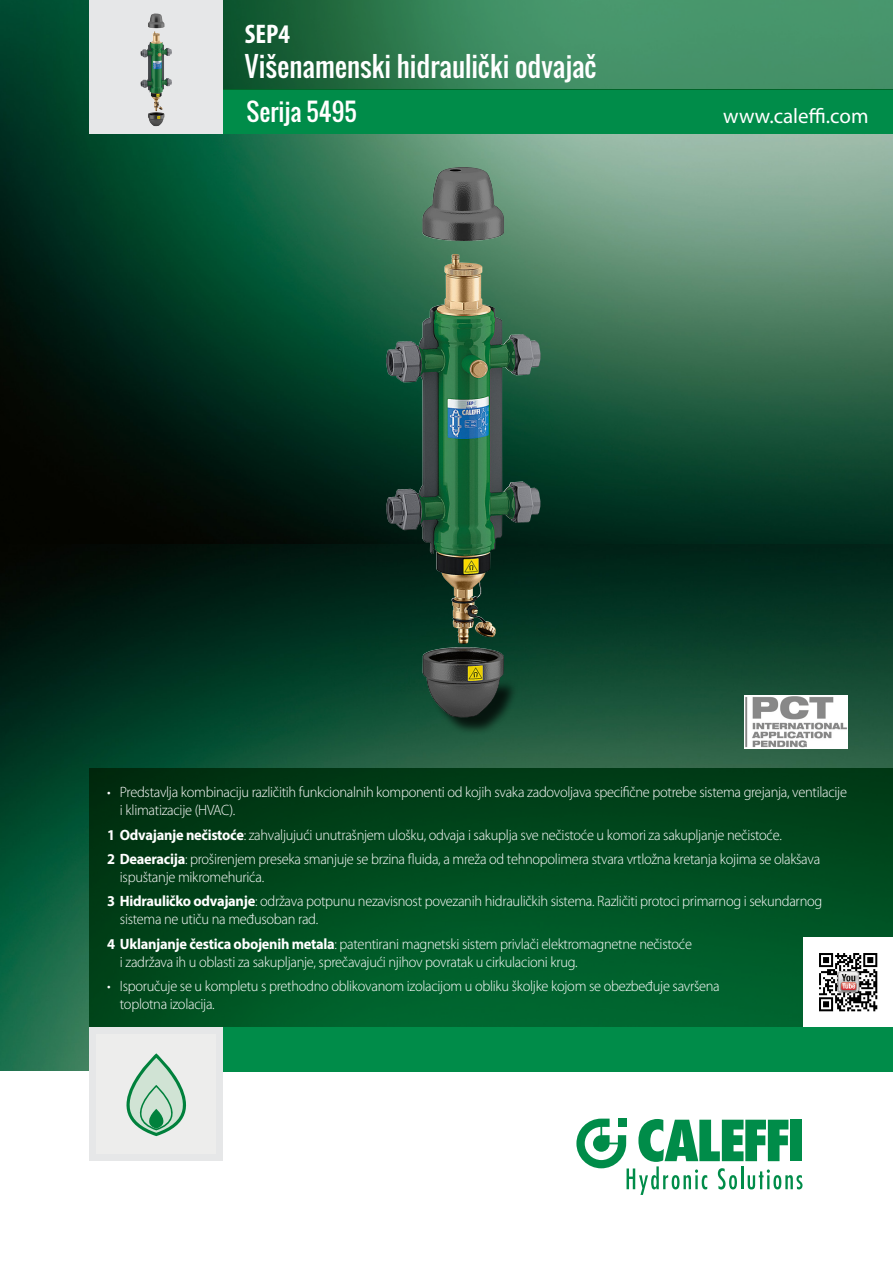
<style>
.page{position:relative;width:893px;height:1263px;background:#fff}
.page>*{position:absolute;margin:0;border:0;box-sizing:border-box;transform-origin:0 0}
.Subhead{font:27px "Oswald";color:#fff}
.Head{font:700 condensed 27px "Myriad Pro";color:#fff}
.Subhead-2{font:24px "Oswald";color:#fff}
.t1{font:21px "Myriad Pro";color:#fff}
.Body_bullett{font:300 15px/18px "Myriad Pro";letter-spacing:-.02em;color:#fff;scale:.96 1}
.s1{font-weight:700}
</style>
<div class="page">
<img style="left:0;top:0;width:893px;height:545px">
<img style="left:0;top:545px;width:893px;height:526px">
<svg style="left:576px;top:1118px;width:226px;height:77px"></svg>
<svg style="left:89px;top:768px;width:804px;height:259px;background:#004c1f"></svg>
<div style="left:89px;top:89px;width:804px;height:45px;background:#008c49"></div>
<svg style="left:223px;top:0;width:670px;height:89px;background:#38845a"></svg>
<div style="left:89px;top:1027px;width:804px;height:44px;background:#008c49"></div>
<div style="left:89px;top:1027px;width:134px;height:134px;background:#e6e7e8"></div>
<div style="left:96px;top:1034px;width:120px;height:120px;background:#ededec"></div>
<svg style="left:126px;top:1053px;width:60px;height:83px"></svg>
<div style="left:89px;top:0;width:134px;height:134px;background:#e6e7e8"></div>
<img style="left:140px;top:14px;width:24px;height:92px">
<div style="left:430px;top:680px;width:88px;height:56px;background:#000;opacity:.75"></div>
<svg style="left:427px;top:677px;width:73px;height:40px;background:#404942"></svg>
<img style="left:386px;top:167px;width:118px;height:451px">
<div style="left:804px;top:938px;width:89px;height:89px;background:#fff"></div>
<img style="left:819px;top:953px;width:59px;height:59px">
<img style="left:837px;top:971px;width:23px;height:23px">
<div style="left:838px;top:971px;width:21px;height:21px;border:1px solid #b3b2b3;border-radius:3px"></div>
<svg style="left:838px;top:971px;width:20px;height:21px"></svg>
<img style="left:744px;top:696px;width:104px;height:52px">
<p class="Head" style="left:245px;top:17px;width:47px">SEP4</p>
<p class="Subhead" style="left:245px;top:46px;width:353px">Višenamenski hidraulički odvajač</p>
<p class="Subhead-2" style="left:247px;top:94px;width:112px">Serija 5495</p>
<p class="t1" style="left:723px;top:103px;width:147px">www.caleffi.com</p>
<p class="Body_bullett" style="left:120px;top:783px;width:759px;text-indent:-13px">• Predstavlja kombinaciju različitih funkcionalnih komponenti od kojih svaka zadovoljava specifične potrebe sistema grejanja, ventilacije i klimatizacije (HVAC).</p>
<p class="Body_bullett" style="left:107px;top:825px;width:704px"><span class="s1">1 Odvajanje nečistoće</span>: zahvaljujući unutrašnjem ulošku, odvaja i sakuplja sve nečistoće u komori za sakupljanje nečistoće.</p>
<p class="Body_bullett" style="left:120px;top:850px;width:731px;text-indent:-13px"><span class="s1">2 Deaeracija</span>: proširenjem preseka smanjuje se brzina fluida, a mreža od tehnopolimera stvara vrtložna kretanja kojima se olakšava ispuštanje mikromehurića.</p>
<p class="Body_bullett" style="left:120px;top:892px;width:733px;text-indent:-13px"><span class="s1">3 Hidrauličko odvajanje</span>: održava potpunu nezavisnost povezanih hidrauličkih sistema. Različiti protoci primarnog i sekundarnog sistema ne utiču na međusoban rad.</p>
<p class="Body_bullett" style="left:120px;top:934px;width:597px;text-indent:-13px"><span class="s1">4 Uklanjanje čestica obojenih metala</span>: patentirani magnetski sistem privlači elektromagnetne nečistoće i zadržava ih u oblasti za sakupljanje, sprečavajući njihov povratak u cirkulacioni krug.</p>
<p class="Body_bullett" style="left:120px;top:977px;width:626px;text-indent:-13px">• Isporučuje se u kompletu s prethodno oblikovanom izolacijom u obliku školjke kojom se obezbeđuje savršena toplotna izolacija.</p>
</div>
